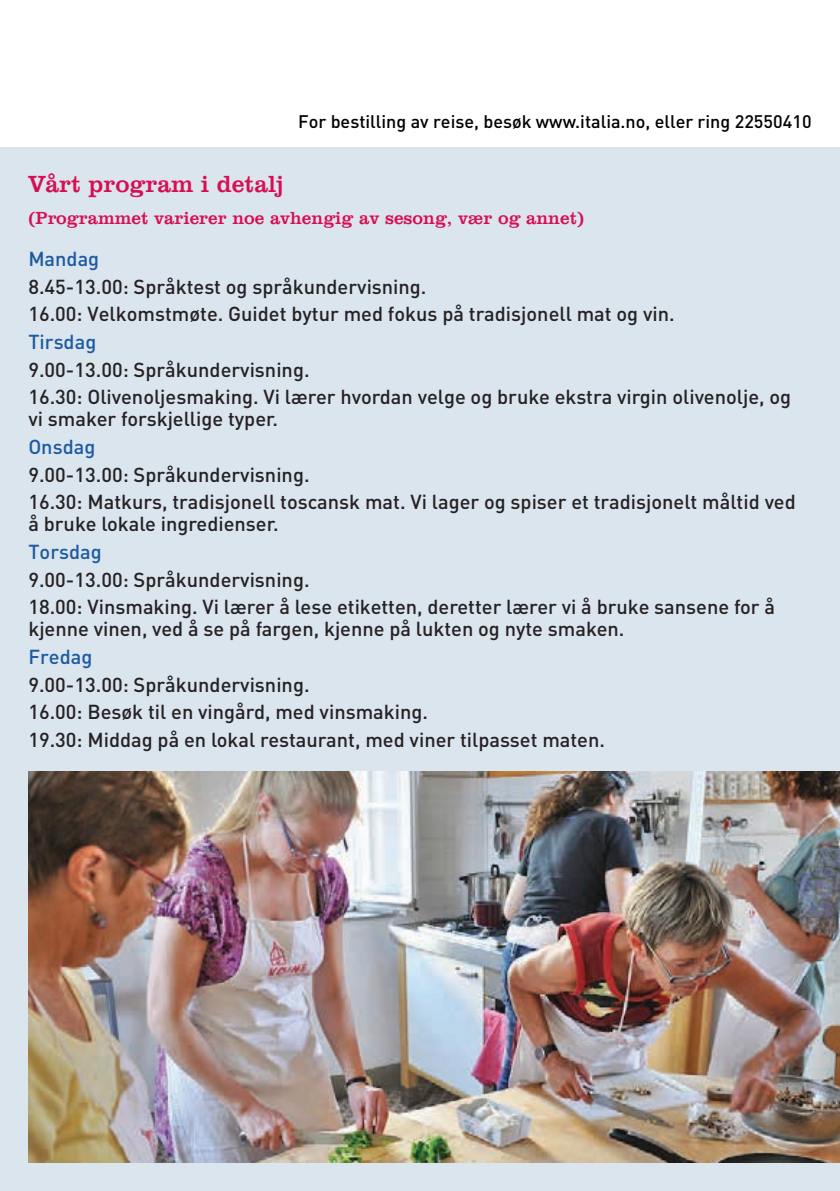
<style>
.page{position:relative;width:840px;height:1191px;background:#fff}
.page>*{position:absolute;margin:0;border:0;box-sizing:border-box;transform-origin:0 0}
.t1{font:24px "Clarendon BT";color:#d80e52}
.t2{font:500 20px/27.6px "DIN";color:#262122}
.t3{font:500 20px "DIN";color:#1d5aa0}
.t4{font:500 18px "DIN";color:#000}
.t5{font:18px "Clarendon BT";color:#d80e52}
</style>
<div class="page">
<div style="left:0;top:147px;width:839px;height:1044px;background:#dae5ee"></div>
<img style="left:28px;top:771px;width:811px;height:391px">
<p class="t4" style="left:298px;top:110px;width:514px">For bestilling av reise, besøk www.italia.no, eller ring 22550410</p>
<p class="t1" style="left:28px;top:169px;width:257px">Vårt program i detalj</p>
<p class="t5" style="left:28px;top:207px;width:556px">(Programmet varierer noe avhengig av sesong, vær og annet)</p>
<p class="t3" style="left:28px;top:246px;width:72px">Mandag</p>
<p class="t2" style="left:28px;top:272px;width:647px">8.45-13.00: Språktest og språkundervisning.<br>16.00: Velkomstmøte. Guidet bytur med fokus på tradisjonell mat og vin.</p>
<p class="t3" style="left:28px;top:329px;width:69px">Tirsdag</p>
<p class="t2" style="left:28px;top:355px;width:763px">9.00-13.00: Språkundervisning.<br>16.30: Olivenoljesmaking. Vi lærer hvordan velge og bruke ekstra virgin olivenolje, og</p>
<p class="t2" style="left:28px;top:405px;width:251px">vi smaker forskjellige typer.</p>
<p class="t3" style="left:28px;top:434px;width:68px">Onsdag</p>
<p class="t2" style="left:28px;top:460px;width:768px">9.00-13.00: Språkundervisning.<br>16.30: Matkurs, tradisjonell toscansk mat. Vi lager og spiser et tradisjonelt måltid ved</p>
<p class="t2" style="left:28px;top:510px;width:252px">å bruke lokale ingredienser.</p>
<p class="t3" style="left:28px;top:539px;width:75px">Torsdag</p>
<p class="t2" style="left:28px;top:565px;width:747px">9.00-13.00: Språkundervisning.<br>18.00: Vinsmaking. Vi lærer å lese etiketten, deretter lærer vi å bruke sansene for å</p>
<p class="t2" style="left:28px;top:615px;width:597px">kjenne vinen, ved å se på fargen, kjenne på lukten og nyte smaken.</p>
<p class="t3" style="left:28px;top:644px;width:65px">Fredag</p>
<p class="t2" style="left:28px;top:670px;width:578px">9.00-13.00: Språkundervisning.<br>16.00: Besøk til en vingård, med vinsmaking.<br>19.30: Middag på en lokal restaurant, med viner tilpasset maten.</p>
</div>
